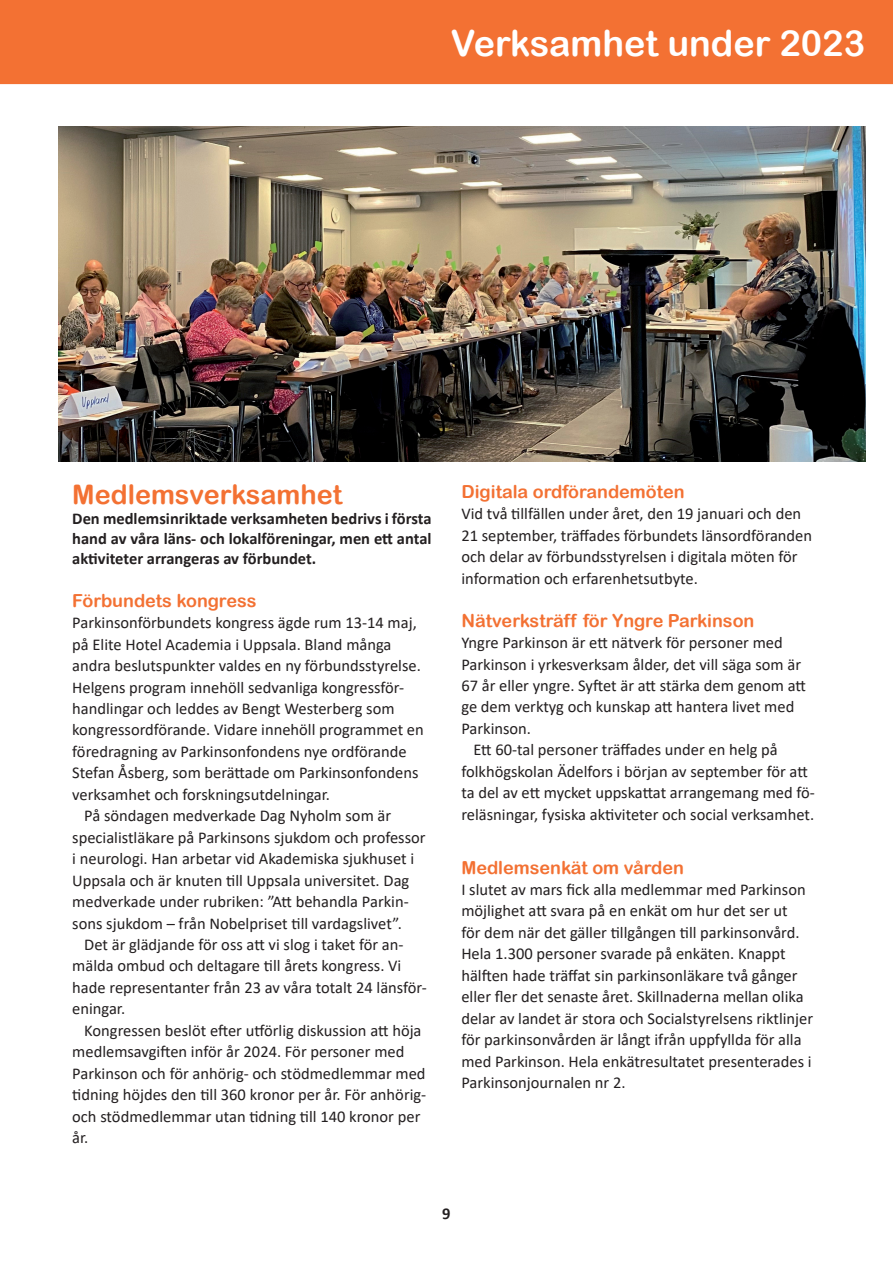
<style>
.page{position:relative;width:893px;height:1263px;background:#fff}
.page>*{position:absolute;margin:0;border:0;box-sizing:border-box;transform-origin:0 0}
.t1{font:36px "Arial Rounded MT Bold";color:#fff}
.t2{font:27px "Arial Rounded MT Bold";color:#f37133}
.t3{font:18px "Arial Rounded MT Bold";color:#f37133}
.t4{font:16.5px/21.5px "Calibri";color:#231f20}
.t5{font:700 16.5px/19.8px "Calibri";color:#231f20;text-align:justify}
</style>
<div class="page">
<div style="left:0;top:0;width:893px;height:84px;background:#f37133"></div>
<img style="left:59px;top:127px;width:806px;height:334px">
<h1 class="t1" style="left:451px;top:22px;width:416px">Verksamhet under 2023</h1>
<h2 class="t2" style="left:72px;top:479px;width:272px">Medlemsverksamhet</h2>
<p class="t5" style="left:72px;top:509px;width:361px">Den medlemsinriktade verksamheten bedrivs i första hand av våra läns- och lokalföreningar, men ett antal aktiviteter arrangeras av förbundet.</p>
<p class="t3" style="left:72px;top:590px;width:186px">Förbundets kongress</p>
<p class="t4" style="left:72px;top:612px;width:346px">Parkinsonförbundets kongress ägde rum 13-14 maj,</p>
<p class="t4" style="left:72px;top:633px;width:321px">på Elite Hotel Academia i Uppsala. Bland många</p>
<p class="t4" style="left:72px;top:654px;width:350px">andra beslutspunkter valdes en ny förbundsstyrelse.</p>
<p class="t4" style="left:72px;top:676px;width:333px">Helgens program innehöll sedvanliga kongressför-</p>
<p class="t4" style="left:72px;top:697px;width:324px">handlingar och leddes av Bengt Westerberg som</p>
<p class="t4" style="left:72px;top:719px;width:353px">kongressordförande. Vidare innehöll programmet en</p>
<p class="t4" style="left:72px;top:740px;width:336px">föredragning av Parkinsonfondens nye ordförande</p>
<p class="t4" style="left:72px;top:762px;width:348px">Stefan Åsberg, som berättade om Parkinsonfondens</p>
<p class="t4" style="left:72px;top:783px;width:259px">verksamhet och forskningsutdelningar.</p>
<p class="t4" style="left:84px;top:805px;width:308px">På söndagen medverkade Dag Nyholm som är</p>
<p class="t4" style="left:72px;top:826px;width:355px">specialistläkare på Parkinsons sjukdom och professor</p>
<p class="t4" style="left:72px;top:847px;width:343px">i neurologi. Han arbetar vid Akademiska sjukhuset i</p>
<p class="t4" style="left:72px;top:869px;width:339px">Uppsala och är knuten till Uppsala universitet. Dag</p>
<p class="t4" style="left:72px;top:890px;width:338px">medverkade under rubriken: ”Att behandla Parkin-</p>
<p class="t4" style="left:72px;top:912px;width:331px">sons sjukdom – från Nobelpriset till vardagslivet”.</p>
<p class="t4" style="left:84px;top:933px;width:321px">Det är glädjande för oss att vi slog i taket för an-</p>
<p class="t4" style="left:72px;top:955px;width:331px">mälda ombud och deltagare till årets kongress. Vi</p>
<p class="t4" style="left:72px;top:976px;width:356px">hade representanter från 23 av våra totalt 24 länsför-</p>
<p class="t4" style="left:72px;top:998px;width:54px">eningar.</p>
<p class="t4" style="left:84px;top:1019px;width:339px">Kongressen beslöt efter utförlig diskussion att höja</p>
<p class="t4" style="left:72px;top:1041px;width:334px">medlemsavgiften inför år 2024. För personer med</p>
<p class="t4" style="left:72px;top:1062px;width:355px">Parkinson och för anhörig- och stödmedlemmar med</p>
<p class="t4" style="left:72px;top:1083px;width:356px">tidning höjdes den till 360 kronor per år. För anhörig-</p>
<p class="t4" style="left:72px;top:1105px;width:350px">och stödmedlemmar utan tidning till 140 kronor per</p>
<p class="t4" style="left:72px;top:1126px;width:18px">år.</p>
<p class="t3" style="left:461px;top:481px;width:225px">Digitala ordförandemöten</p>
<p class="t4" style="left:461px;top:503px;width:352px">Vid två tillfällen under året, den 19 januari och den 21 september, träffades förbundets länsordföranden och delar av förbundsstyrelsen i digitala möten för information och erfarenhetsutbyte.</p>
<p class="t3" style="left:461px;top:610px;width:295px">Nätverksträff för Yngre Parkinson</p>
<p class="t4" style="left:461px;top:631px;width:323px">Yngre Parkinson är ett nätverk för personer med</p>
<p class="t4" style="left:461px;top:653px;width:341px">Parkinson i yrkesverksam ålder, det vill säga som är</p>
<p class="t4" style="left:461px;top:674px;width:346px">67 år eller yngre. Syftet är att stärka dem genom att</p>
<p class="t4" style="left:461px;top:696px;width:334px">ge dem verktyg och kunskap att hantera livet med</p>
<p class="t4" style="left:461px;top:717px;width:71px">Parkinson.</p>
<p class="t4" style="left:473px;top:739px;width:306px">Ett 60-tal personer träffades under en helg på</p>
<p class="t4" style="left:461px;top:760px;width:348px">folkhögskolan Ädelfors i början av september för att</p>
<p class="t4" style="left:461px;top:782px;width:355px">ta del av ett mycket uppskattat arrangemang med fö-</p>
<p class="t4" style="left:461px;top:803px;width:354px">reläsningar, fysiska aktiviteter och social verksamhet.</p>
<p class="t3" style="left:461px;top:856px;width:224px">Medlemsenkät om vården</p>
<p class="t4" style="left:461px;top:878px;width:353px">I slutet av mars fick alla medlemmar med Parkinson möjlighet att svara på en enkät om hur det ser ut<br>för dem när det gäller tillgången till parkinsonvård.<br>Hela 1.300 personer svarade på enkäten. Knappt hälften hade träffat sin parkinsonläkare två gånger eller fler det senaste året. Skillnaderna mellan olika delar av landet är stora och Socialstyrelsens riktlinjer för parkinsonvården är långt ifrån uppfyllda för alla med Parkinson. Hela enkätresultatet presenterades i Parkinsonjournalen nr 2.</p>
<p class="t5" style="left:442px;top:1203px;width:10px">9</p>
</div>
